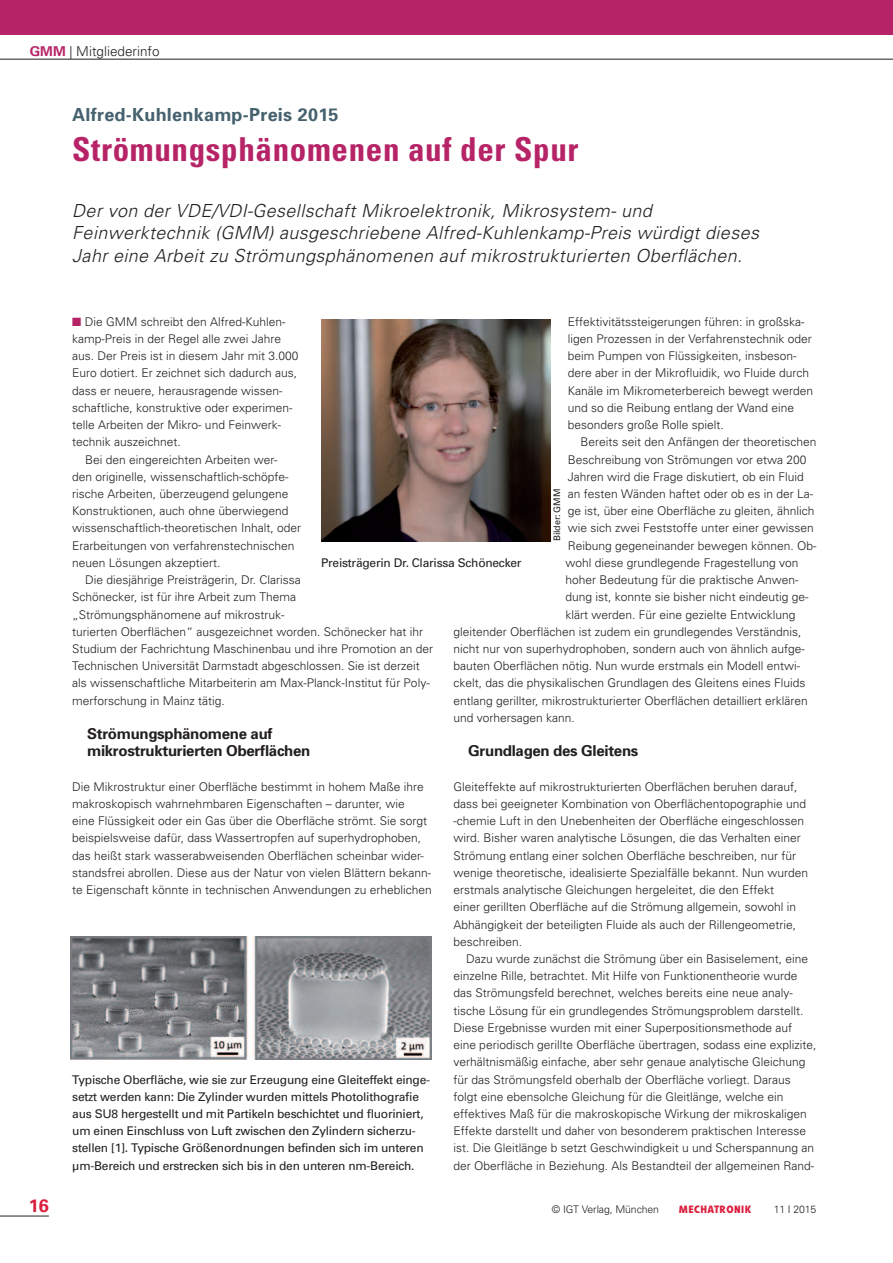
<style>
.page{position:relative;width:893px;height:1263px;background:#fff}
.page>*{position:absolute;margin:0;border:0;box-sizing:border-box;transform-origin:0 0}
.t1{font:700 condensed 33px "Univers";letter-spacing:.02em;color:#b62467}
.t2{font:italic 300 18px/22.4px "Univers";letter-spacing:.02em;color:#231f20}
.t3{font:700 18px "Univers";letter-spacing:.015em;color:#46616e}
.t4{font:700 18px "Univers";color:#da1f3d}
.t5{font:700 15px/17.2px "Univers";letter-spacing:-.02em;color:#231f20}
.t6{font:300 13.5px "Univers";color:#231f20}
.t7{font:300 12px/17.2px "Univers";color:#231f20}
.t8{font:12px/17.2px "Univers";letter-spacing:-.02em;color:#231f20}
.t9{font:300 10.5px "Univers";letter-spacing:-.01em;color:#231f20}
.t10{font:700 10.5px "Evo BQ";letter-spacing:.05em;color:#da1f3d}
.t11{font:9px "Univers";letter-spacing:-.02em;color:#231f20}
.s1{font-weight:700;color:#b62467}
.s2{font-size:17.85px}
.s3{color:#b62467}
.s4{font-weight:400}
</style>
<div class="page">
<hr style="left:0;top:1216px;width:49px;height:1px;background:#231f20">
<hr style="left:0;top:59px;width:893px;height:1px;background:#231f20">
<div style="left:0;top:0;width:893px;height:34px;background:#b62467"></div>
<img style="left:70px;top:936px;width:362px;height:124px">
<img style="left:321px;top:319px;width:230px;height:222px">
<p class="t6" style="left:30px;top:43px;width:131px"><span class="s1">GMM</span> <span class="s2">|</span> Mitgliederinfo</p>
<h2 class="t3" style="left:72px;top:103px;width:268px">Alfred-Kuhlenkamp-Preis 2015</h2>
<h1 class="t1" style="left:72px;top:129px;width:508px">Strömungsphänomenen auf der Spur</h1>
<p class="t2" style="left:72px;top:199px;width:688px">Der von der VDE/VDI-Gesellschaft Mikroelektronik, Mikrosystem- und<br>Feinwerktechnik (GMM) ausgeschriebene Alfred-Kuhlenkamp-Preis würdigt dieses<br>Jahr eine Arbeit zu Strömungsphänomenen auf mikrostrukturierten Oberflächen.</p>
<h2 class="t4" style="left:29px;top:1194px;width:22px">16</h2>
<p class="t7" style="left:72px;top:312px;width:215px"><span class="s3">■</span> Die GMM schreibt den Alfred-Kuhlen-</p>
<p class="t7" style="left:72px;top:330px;width:210px">kamp-Preis in der Regel alle zwei Jahre</p>
<p class="t7" style="left:72px;top:347px;width:228px">aus. Der Preis ist in diesem Jahr mit 3.000</p>
<p class="t7" style="left:72px;top:364px;width:226px">Euro dotiert. Er zeichnet sich dadurch aus,</p>
<p class="t7" style="left:72px;top:381px;width:212px">dass er neuere, herausragende wissen-</p>
<p class="t7" style="left:72px;top:399px;width:222px">schaftliche, konstruktive oder experimen-</p>
<p class="t7" style="left:72px;top:416px;width:210px">telle Arbeiten der Mikro- und Feinwerk-</p>
<p class="t7" style="left:72px;top:433px;width:110px">technik auszeichnet.</p>
<p class="t7" style="left:85px;top:450px;width:194px">Bei den eingereichten Arbeiten wer-</p>
<p class="t7" style="left:72px;top:467px;width:218px">den originelle, wissenschaftlich-schöpfe-</p>
<p class="t7" style="left:72px;top:485px;width:218px">rische Arbeiten, überzeugend gelungene</p>
<p class="t7" style="left:72px;top:502px;width:218px">Konstruktionen, auch ohne überwiegend</p>
<p class="t7" style="left:72px;top:519px;width:230px">wissenschaftlich-theoretischen Inhalt, oder</p>
<p class="t7" style="left:72px;top:536px;width:224px">Erarbeitungen von verfahrenstechnischen</p>
<p class="t7" style="left:72px;top:554px;width:150px">neuen Lösungen akzeptiert.</p>
<p class="t7" style="left:85px;top:571px;width:217px">Die diesjährige Preisträgerin, Dr. Clarissa</p>
<p class="t7" style="left:72px;top:588px;width:225px">Schönecker, ist für ihre Arbeit zum Thema</p>
<p class="t7" style="left:72px;top:605px;width:214px">„Strömungsphänomene auf mikrostruk-</p>
<p class="t7" style="left:72px;top:622px;width:352px">turierten Oberflächen“ ausgezeichnet worden. Schönecker hat ihr</p>
<p class="t7" style="left:72px;top:640px;width:362px">Studium der Fachrichtung Maschinenbau und ihre Promotion an der</p>
<p class="t7" style="left:72px;top:657px;width:349px">Technischen Universität Darmstadt abgeschlossen. Sie ist derzeit</p>
<p class="t7" style="left:72px;top:674px;width:359px">als wissenschaftliche Mitarbeiterin am Max-Planck-Institut für Poly-</p>
<p class="t7" style="left:72px;top:691px;width:154px">merforschung in Mainz tätig.</p>
<p class="t5" style="left:87px;top:725px;width:225px">Strömungsphänomene auf mikrostrukturierten Oberflächen</p>
<p class="t7" style="left:72px;top:777px;width:361px">Die Mikrostruktur einer Oberfläche bestimmt in hohem Maße ihre makroskopisch wahrnehmbaren Eigenschaften – darunter, wie<br>eine Flüssigkeit oder ein Gas über die Oberfläche strömt. Sie sorgt beispielsweise dafür, dass Wassertropfen auf superhydrophoben, das heißt stark wasserabweisenden Oberflächen scheinbar wider&shy;standsfrei abrollen. Diese aus der Natur von vielen Blättern bekann&shy;te Eigenschaft könnte in technischen Anwendungen zu erheblichen</p>
<p class="t7" style="left:568px;top:312px;width:247px">Effektivitätssteigerungen führen: in großska&shy;ligen Prozessen in der Verfahrenstechnik oder beim Pumpen von Flüssigkeiten, insbeson&shy;dere aber in der Mikrofluidik, wo Fluide durch Kanäle im Mikrometerbereich bewegt werden und so die Reibung entlang der Wand eine besonders große Rolle spielt.</p>
<p class="t7" style="left:580px;top:433px;width:237px">Bereits seit den Anfängen der theoretischen</p>
<p class="t7" style="left:568px;top:450px;width:240px">Beschreibung von Strömungen vor etwa 200</p>
<p class="t7" style="left:568px;top:467px;width:238px">Jahren wird die Frage diskutiert, ob ein Fluid</p>
<p class="t7" style="left:568px;top:485px;width:247px">an festen Wänden haftet oder ob es in der La-</p>
<p class="t7" style="left:568px;top:502px;width:248px">ge ist, über eine Oberfläche zu gleiten, ähnlich</p>
<p class="t7" style="left:568px;top:519px;width:248px">wie sich zwei Feststoffe unter einer gewissen</p>
<p class="t7" style="left:568px;top:536px;width:250px">Reibung gegeneinander bewegen können. Ob-</p>
<p class="t7" style="left:566px;top:554px;width:234px">wohl diese grundlegende Fragestellung von</p>
<p class="t7" style="left:566px;top:571px;width:234px">hoher Bedeutung für die praktische Anwen-</p>
<p class="t7" style="left:566px;top:588px;width:244px">dung ist, konnte sie bisher nicht eindeutig ge-</p>
<p class="t7" style="left:566px;top:605px;width:232px">klärt werden. Für eine gezielte Entwicklung</p>
<p class="t7" style="left:453px;top:622px;width:350px">gleitender Oberflächen ist zudem ein grundlegendes Verständnis,</p>
<p class="t7" style="left:453px;top:640px;width:353px">nicht nur von superhydrophoben, sondern auch von ähnlich aufge-</p>
<p class="t7" style="left:453px;top:657px;width:348px">bauten Oberflächen nötig. Nun wurde erstmals ein Modell entwi-</p>
<p class="t7" style="left:453px;top:674px;width:354px">ckelt, das die physikalischen Grundlagen des Gleitens eines Fluids</p>
<p class="t7" style="left:453px;top:691px;width:356px">entlang gerillter, mikrostrukturierter Oberflächen detailliert erklären</p>
<p class="t7" style="left:453px;top:709px;width:123px">und vorhersagen kann.</p>
<p class="t5" style="left:468px;top:742px;width:172px">Grundlagen des Gleitens</p>
<p class="t7" style="left:453px;top:777px;width:356px">Gleiteffekte auf mikrostrukturierten Oberflächen beruhen darauf, dass bei geeigneter Kombination von Oberflächentopographie und -chemie Luft in den Unebenheiten der Oberfläche eingeschlossen wird. Bisher waren analytische Lösungen, die das Verhalten einer Strömung entlang einer solchen Oberfläche beschreiben, nur für wenige theoretische, idealisierte Spezialfälle bekannt. Nun wurden erstmals analytische Gleichungen hergeleitet, die den Effekt<br>einer gerillten Oberfläche auf die Strömung allgemein, sowohl in Abhängigkeit der beteiligten Fluide als auch der Rillengeometrie, beschreiben.</p>
<p class="t7" style="left:453px;top:950px;width:365px;text-indent:13px">Dazu wurde zunächst die Strömung über ein Basiselement, eine einzelne Rille, betrachtet. Mit Hilfe von Funktionentheorie wurde das Strömungsfeld berechnet, welches bereits eine neue analy&shy;tische Lösung für ein grundlegendes Strömungsproblem darstellt.<br>Diese Ergebnisse wurden mit einer Superpositionsmethode auf eine periodisch gerillte Oberfläche übertragen, sodass eine explizite, verhältnismäßig einfache, aber sehr genaue analytische Gleichung für das Strömungsfeld oberhalb der Oberfläche vorliegt. Daraus folgt eine ebensolche Gleichung für die Gleitlänge, welche ein effektives Maß für die makroskopische Wirkung der mikroskaligen Effekte darstellt und daher von besonderem praktischen Interesse ist. Die Gleitlänge b setzt Geschwindigkeit u und Scherspannung an der Oberfläche in Beziehung. Als Bestandteil der allgemeinen Rand-</p>
<p class="t11" style="left:551px;top:541px;width:54px;rotate:-90deg">Bilder: GMM</p>
<p class="t8" style="left:321px;top:554px;width:202px">Preisträgerin Dr. Clarissa Schönecker</p>
<p class="t8" style="left:72px;top:1070px;width:359px">Typische Oberfläche, wie sie zur Erzeugung eine Gleiteffekt einge&shy;setzt werden kann: Die Zylinder wurden mittels Photolithografie aus SU8 hergestellt und mit Partikeln beschichtet und fluoriniert, um einen Einschluss von Luft zwischen den Zylindern sicherzu&shy;stellen [1]. Typische Größenordnungen befinden sich im unteren µm-Bereich und erstrecken sich bis in den unteren nm-Bereich.</p>
<p class="t9" style="left:552px;top:1202px;width:109px">© IGT Verlag, München</p>
<p class="t10" style="left:679px;top:1202px;width:74px">MECHATRONIK</p>
<p class="t9" style="left:774px;top:1202px;width:44px">11 <span class="s4">|</span> 2015</p>
</div>
